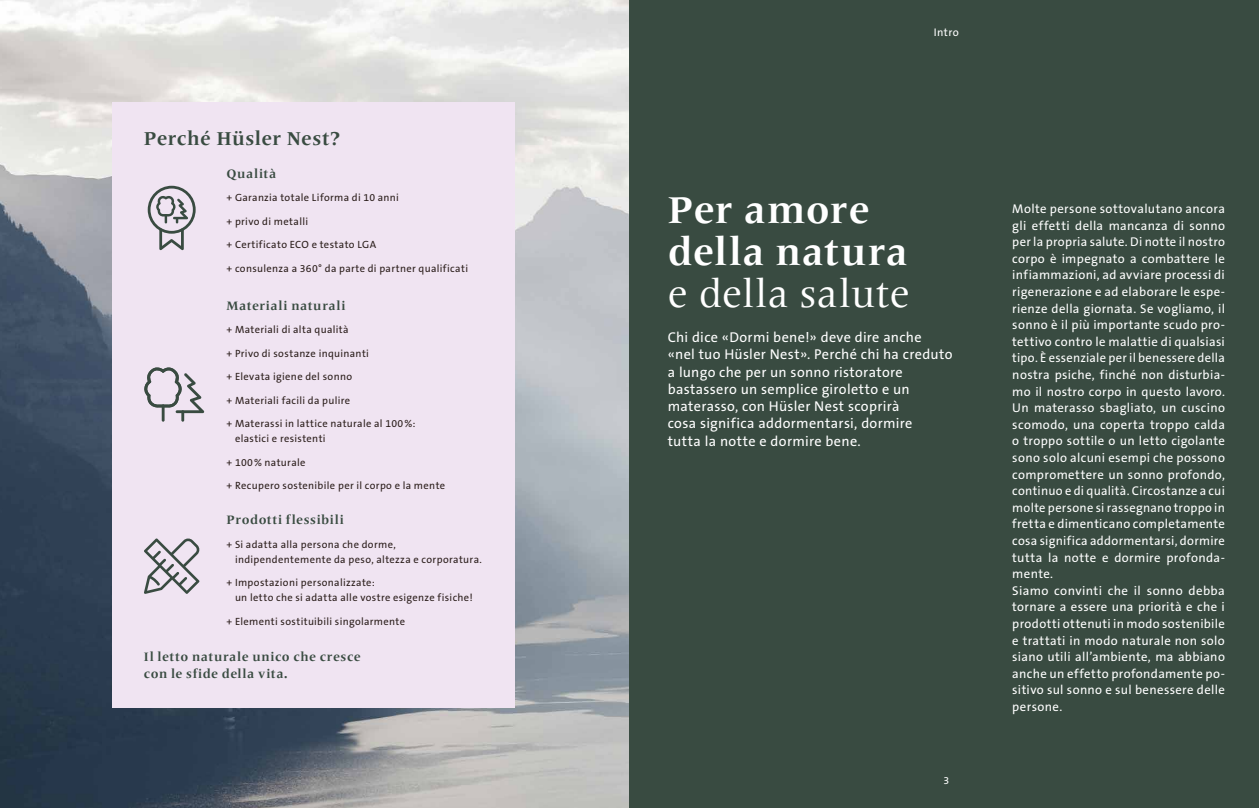
<style>
.page{position:relative;width:1259px;height:808px;background:#fff}
.page>*{position:absolute;margin:0;border:0;box-sizing:border-box;transform-origin:0 0}
.t1{font:700 39px/42px "Frutiger Serif LT Pro";letter-spacing:.015em;color:#fff}
.t2{font:39px "Frutiger Serif LT Pro";letter-spacing:.02em;color:#fff}
.t3{font:700 19.5px "Frutiger Serif LT Pro";letter-spacing:.02em;color:#394b41}
.t4{font:14.25px/17.2px "The Sans B W5 Plain";letter-spacing:.02em;color:#fff}
.t5{font:12.75px/16.6px "The Sans B W5 Plain";letter-spacing:.025em;color:#fff}
.t6{font:700 12.75px/16.5px "Frutiger Serif LT Pro";letter-spacing:.045em;color:#394b41}
.t7{font:11.1px "The Sans B W5 Plain";letter-spacing:.03em;color:#fff}
.t8{font:10.5px/15px "The Sans B W5 Plain";letter-spacing:.035em;color:#2a1d1a}
.t9{font:10.5px "The Sans B W5 Plain";color:#fff}
</style>
<div class="page">
<img style="left:0;top:0;width:629px;height:808px">
<div style="left:629px;top:0;width:630px;height:808px;background:#394b41"></div>
<div style="left:112px;top:102px;width:402px;height:606px;background:#f0e4f2"></div>
<svg style="left:148px;top:186px;width:48px;height:64px"></svg>
<svg style="left:144px;top:367px;width:60px;height:55px"></svg>
<svg style="left:144px;top:538px;width:55px;height:56px"></svg>
<h2 class="t3" style="left:144px;top:127px;width:198px">Perché Hüsler Nest?</h2>
<p class="t6" style="left:226px;top:165px;width:51px">Qualità</p>
<p class="t8" style="left:226px;top:190px;width:174px">+ Garanzia totale Liforma di 10 anni</p>
<p class="t8" style="left:226px;top:214px;width:83px">+ privo di metalli</p>
<p class="t8" style="left:226px;top:237px;width:151px">+ Certificato ECO e testato LGA</p>
<p class="t8" style="left:226px;top:261px;width:243px">+ consulenza a 360° da parte di partner qualificati</p>
<p class="t6" style="left:226px;top:297px;width:121px">Materiali naturali</p>
<p class="t8" style="left:226px;top:322px;width:124px">+ Materiali di alta qualità</p>
<p class="t8" style="left:226px;top:346px;width:144px">+ Privo di sostanze inquinanti</p>
<p class="t8" style="left:226px;top:369px;width:127px">+ Elevata igiene del sonno</p>
<p class="t8" style="left:226px;top:393px;width:125px">+ Materiali facili da pulire</p>
<p class="t8" style="left:235px;top:416px;width:182px;text-indent:-9px">+ Materassi in lattice naturale al 100%: elastici e resistenti</p>
<p class="t8" style="left:226px;top:455px;width:81px">+ 100% naturale</p>
<p class="t8" style="left:226px;top:478px;width:220px">+ Recupero sostenibile per il corpo e la mente</p>
<p class="t6" style="left:226px;top:512px;width:119px">Prodotti flessibili</p>
<p class="t8" style="left:235px;top:537px;width:248px;text-indent:-9px">+ Si adatta alla persona che dorme, indipendentemente da peso, altezza e corporatura.</p>
<p class="t8" style="left:235px;top:575px;width:239px;text-indent:-9px">+ Impostazioni personalizzate:<br>un letto che si adatta alle vostre esigenze fisiche!</p>
<p class="t8" style="left:226px;top:614px;width:180px">+ Elementi sostituibili singolarmente</p>
<p class="t6" style="left:144px;top:649px;width:218px">Il letto naturale unico che cresce con le sfide della vita.</p>
<p class="t7" style="left:934px;top:25px;width:26px">Intro</p>
<h1 class="t1" style="left:668px;top:189px;width:241px">Per amore della natura</h1>
<h1 class="t2" style="left:668px;top:271px;width:243px">e della salute</h1>
<p class="t4" style="left:668px;top:329px;width:286px">Chi dice «Dormi bene!» deve dire anche<br>«nel tuo Hüsler Nest». Perché chi ha creduto a lungo che per un sonno ristoratore bastassero un semplice giroletto e un materasso, con Hüsler Nest scoprirà<br>cosa significa addormentarsi, dormire<br>tutta la notte e dormire bene.</p>
<p class="t9" style="left:943px;top:774px;width:7px">3</p>
<p class="t5" style="left:1012px;top:201px;width:214px">Molte persone sottovalutano ancora gli effetti della mancanza di sonno per la propria salute. Di notte il nostro corpo è impegnato a combattere le infiammazioni, ad avviare processi di rigenerazione e ad elaborare le espe&shy;rienze della giornata. Se vogliamo, il sonno è il più importante scudo pro&shy;tettivo contro le malattie di qualsiasi tipo. È essenziale per il benessere della nostra psiche, finché non disturbia&shy;mo il nostro corpo in questo lavoro.<br>Un materasso sbagliato, un cuscino scomodo, una coperta troppo calda o troppo sottile o un letto cigolante sono solo alcuni esempi che possono compromettere un sonno profondo, continuo e di qualità. Circostanze a cui molte persone si rassegnano troppo in fretta e dimenticano completamente cosa significa addormentarsi, dormire tutta la notte e dormire profonda&shy;mente.<br>Siamo convinti che il sonno debba tornare a essere una priorità e che i prodotti ottenuti in modo sostenibile e trattati in modo naturale non solo siano utili all’ambiente, ma abbiano anche un effetto profondamente po&shy;sitivo sul sonno e sul benessere delle persone.</p>
</div>
